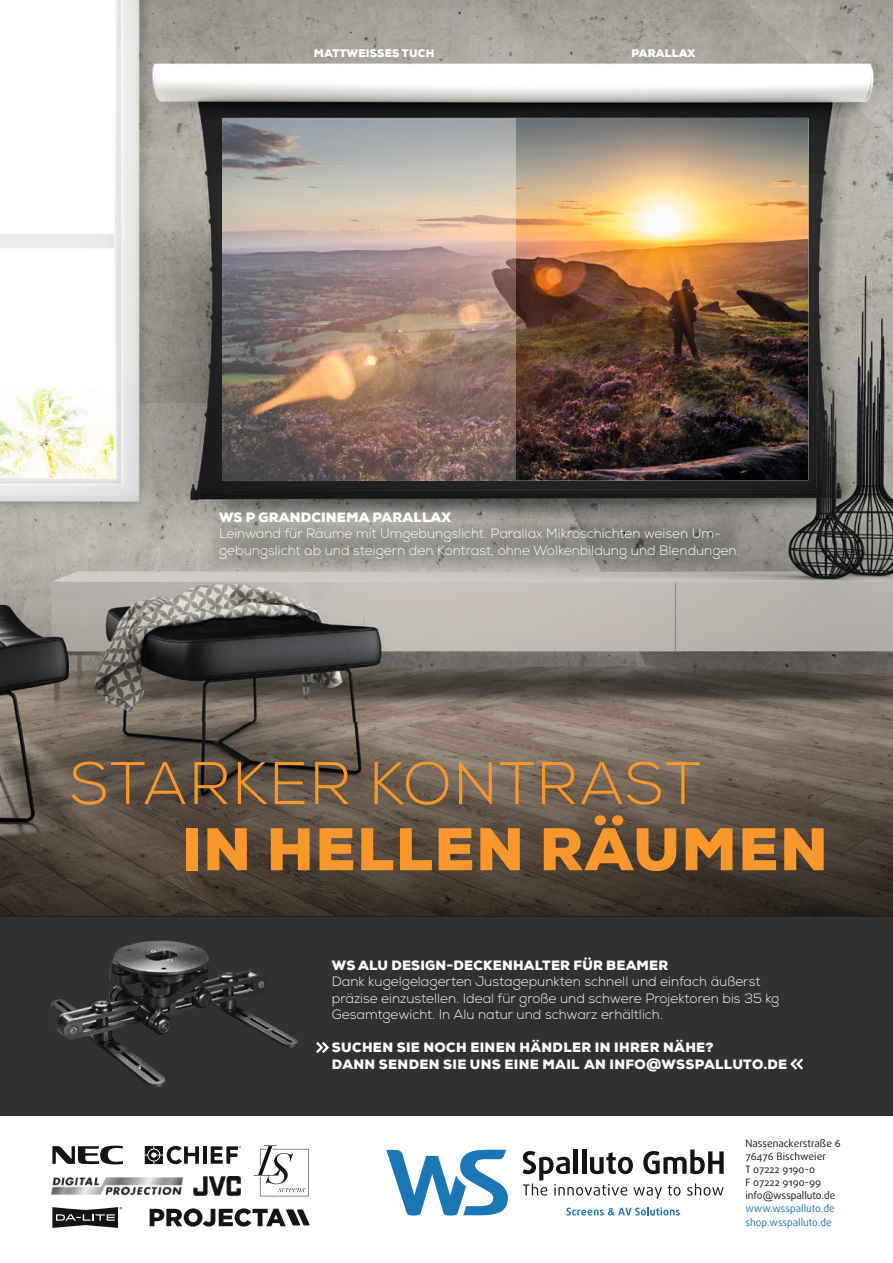
<style>
.page{position:relative;width:893px;height:1263px;background:#fff}
.page>*{position:absolute;margin:0;border:0;box-sizing:border-box;transform-origin:0 0}
.t1{font:300 60px "Nexa";letter-spacing:.025em;color:#f8972b}
.t2{font:900 60px "Nexa";letter-spacing:.025em;color:#f8972b}
.t3{font:300 13.5px/16.5px "Nexa";color:#fff}
.t4{font:900 13.5px/16.5px "Nexa";letter-spacing:.025em;color:#fff}
.t5{font:900 10.95px "Nexa";letter-spacing:.015em;color:#fff}
.t6{font:10.2px/13.2px "Daxline OT";color:#131413}
.t7{font:10.2px/13.2px "Daxline OT";color:#1b76b5}
.s1{font-size:16.5px}
</style>
<div class="page">
<img style="left:0;top:0;width:893px;height:916px">
<img style="left:516px;top:118px;width:292px;height:362px">
<img style="left:223px;top:118px;width:293px;height:362px">
<svg style="left:52px;top:1145px;width:71px;height:19px"></svg>
<hr style="left:203px;top:1146px;width:4px;height:18px;background:#131413">
<svg style="left:211px;top:1146px;width:30px;height:18px"></svg>
<svg style="left:145px;top:1146px;width:54px;height:18px"></svg>
<img style="left:194px;top:1177px;width:47px;height:18px">
<img style="left:51px;top:1177px;width:132px;height:17px">
<svg style="left:150px;top:1208px;width:160px;height:18px"></svg>
<svg style="left:52px;top:1207px;width:70px;height:21px"></svg>
<svg style="left:254px;top:1145px;width:55px;height:51px"></svg>
<svg style="left:386px;top:1149px;width:122px;height:66px"></svg>
<svg style="left:523px;top:1149px;width:201px;height:50px"></svg>
<svg style="left:566px;top:1207px;width:114px;height:8px"></svg>
<div style="left:0;top:916px;width:893px;height:200px;background:#313130"></div>
<svg style="left:316px;top:1042px;width:13px;height:11px"></svg>
<svg style="left:790px;top:1058px;width:13px;height:12px"></svg>
<img style="left:51px;top:941px;width:246px;height:146px">
<img style="left:205px;top:520px;width:539px;height:51px">
<p class="t5" style="left:314px;top:46px;width:122px">MATTWEISSES TUCH</p>
<p class="t5" style="left:631px;top:46px;width:65px">PARALLAX</p>
<p class="t4" style="left:219px;top:509px;width:234px">WS P GRANDCINEMA PARALLAX</p>
<p class="t3" style="left:219px;top:526px;width:522px">Leinwand für Räume mit Umgebungslicht. Parallax Mikroschichten weisen Um&shy;gebungslicht ab und steigern den Kontrast, ohne Wolkenbildung und Blendungen.</p>
<h1 class="t1" style="left:69px;top:748px;width:633px">STARKER KONTRAST</h1>
<h1 class="t2" style="left:181px;top:811px;width:648px">IN HELLEN RÄUMEN</h1>
<p class="t4" style="left:332px;top:957px;width:338px">WS ALU DESIGN-DECKENHALTER FÜR BEAMER</p>
<p class="t3" style="left:332px;top:973px;width:449px">Dank kugelgelagerten Justagepunkten schnell und einfach äußerst präzise einzustellen. Ideal für große und schwere Projektoren bis 35 kg<br>Gesamtgewicht. In Alu natur und schwarz erhältlich.</p>
<p class="t4" style="left:332px;top:1039px;width:457px">SUCHEN SIE NOCH EINEN HÄNDLER IN IHRER NÄHE?<br>DANN SENDEN SIE UNS EINE MAIL AN INFO<span class="s1">@</span>WSSPALLUTO.DE</p>
<p class="t6" style="left:745px;top:1136px;width:97px">Nassenackerstraße 6<br>76476 Bischweier<br>T 07222 9190-0<br>F 07222 9190-99 info@wsspalluto.de</p>
<p class="t7" style="left:745px;top:1202px;width:91px">www.wsspalluto.de shop.wsspalluto.de</p>
</div>
